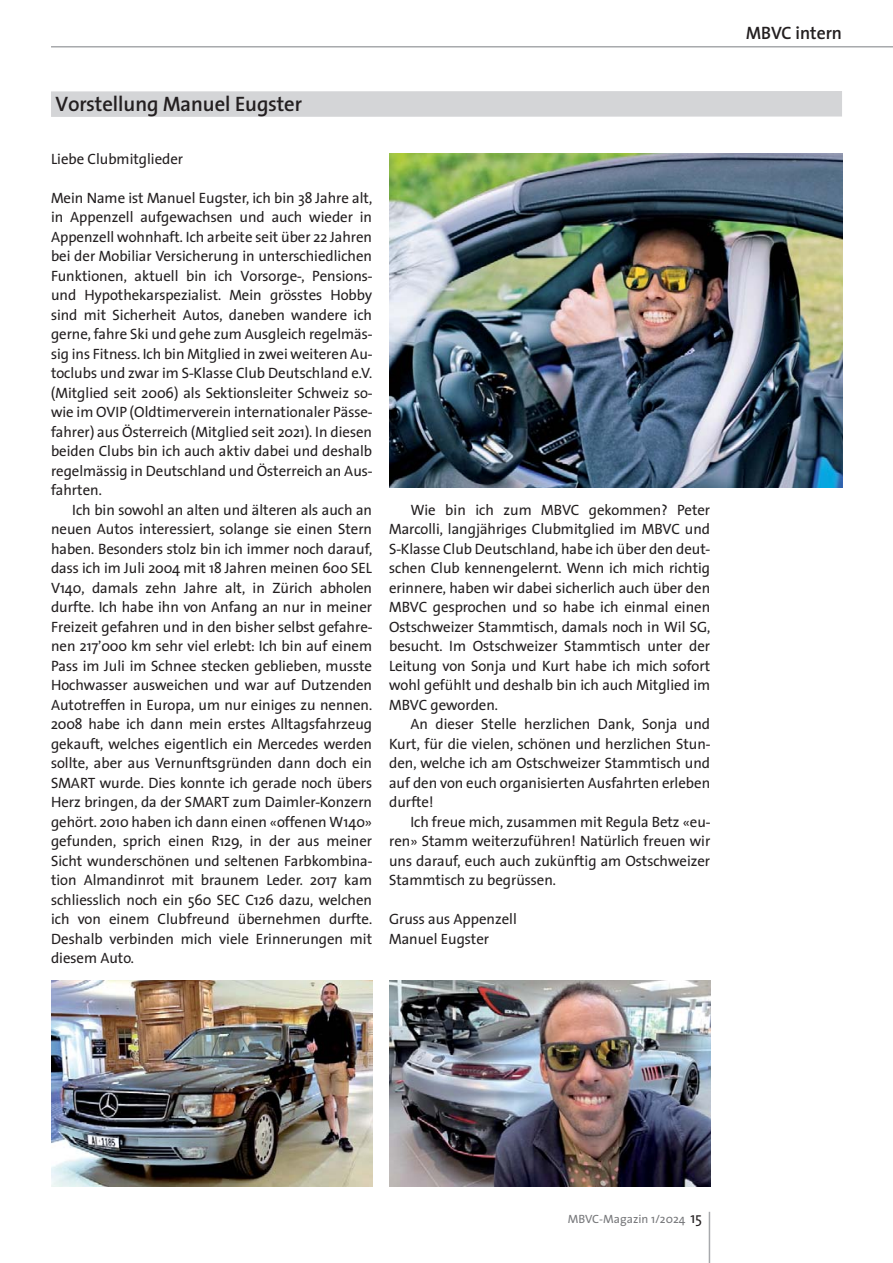
<style>
.page{position:relative;width:893px;height:1263px;background:#fff}
.page>*{position:absolute;margin:0;border:0;box-sizing:border-box;transform-origin:0 0}
.t1{font:600 21px "Thesis Sans";color:#231f20}
.t2{font:600 18px "Thesis Sans";color:#231f20}
.t3{font:15px/19.5px "Thesis Sans";color:#231f20;text-align:justify}
.t4{font:12px "The Sans";color:#77787b}
.s1{font-family:"Thesis Sans";font-size:15px;color:#231f20}
</style>
<div class="page">
<hr style="left:709px;top:1212px;width:1px;height:51px;background:#a7a9ac">
<hr style="left:51px;top:46px;width:841px;height:2px;background:#a7a9ac">
<div style="left:51px;top:91px;width:791px;height:26px;background:#d4d5d7"></div>
<img style="left:389px;top:153px;width:453px;height:334px">
<img style="left:51px;top:981px;width:321px;height:205px">
<img style="left:389px;top:981px;width:321px;height:205px">
<h1 class="t1" style="left:56px;top:95px;width:248px">Vorstellung Manuel Eugster</h1>
<p class="t3" style="left:51px;top:150px;width:134px">Liebe Clubmitglieder</p>
<p class="t3" style="left:51px;top:189px;width:323px">Mein Name ist Manuel Eugster, ich bin 38 Jahre alt, in Appenzell aufgewachsen und auch wieder in Appenzell wohnhaft. Ich arbeite seit über 22 Jahren bei der Mobiliar Versicherung in unterschiedlichen Funktionen, aktuell bin ich Vorsorge-, Pensions&shy;und Hypothekarspezialist. Mein grösstes Hobby sind mit Sicherheit Autos, daneben wandere ich gerne, fahre Ski und gehe zum Ausgleich regelmäs&shy;sig ins Fitness. Ich bin Mitglied in zwei weiteren Au&shy;toclubs und zwar im S-Klasse Club Deutschland e.V. (Mitglied seit 2006) als Sektionsleiter Schweiz so&shy;wie im OVIP (Oldtimerverein internationaler Pässe&shy;fahrer) aus Österreich (Mitglied seit 2021). In diesen beiden Clubs bin ich auch aktiv dabei und deshalb regelmässig in Deutschland und Österreich an Aus&shy;fahrten.</p>
<p class="t3" style="left:51px;top:501px;width:323px;text-indent:21px">Ich bin sowohl an alten und älteren als auch an neuen Autos interessiert, solange sie einen Stern haben. Besonders stolz bin ich immer noch darauf, dass ich im Juli 2004 mit 18 Jahren meinen 600 SEL V140, damals zehn Jahre alt, in Zürich abholen durfte. Ich habe ihn von Anfang an nur in meiner Freizeit gefahren und in den bisher selbst gefahre&shy;nen 217’000 km sehr viel erlebt: Ich bin auf einem Pass im Juli im Schnee stecken geblieben, musste Hochwasser ausweichen und war auf Dutzenden Autotreffen in Europa, um nur einiges zu nennen.<br>2008 habe ich dann mein erstes Alltagsfahrzeug gekauft, welches eigentlich ein Mercedes werden sollte, aber aus Vernunftsgründen dann doch ein SMART wurde. Dies konnte ich gerade noch übers Herz bringen, da der SMART zum Daimler-Konzern gehört. 2010 haben ich dann einen «offenen W140» gefunden, sprich einen R129, in der aus meiner Sicht wunderschönen und seltenen Farbkombina - tion Almandinrot mit braunem Leder. 2017 kam schliesslich noch ein 560 SEC C126 dazu, welchen ich von einem Clubfreund übernehmen durfte.<br>Deshalb verbinden mich viele Erinnerungen mit diesem Auto.</p>
<p class="t3" style="left:389px;top:501px;width:323px;text-indent:21px">Wie bin ich zum MBVC gekommen? Peter Marcolli, langjähriges Clubmitglied im MBVC und S-Klasse Club Deutschland, habe ich über den deut&shy;schen Club kennengelernt. Wenn ich mich richtig erinnere, haben wir dabei sicherlich auch über den MBVC gesprochen und so habe ich einmal einen Ostschweizer Stammtisch, damals noch in Wil SG, besucht. Im Ostschweizer Stammtisch unter der Leitung von Sonja und Kurt habe ich mich sofort wohl gefühlt und deshalb bin ich auch Mitglied im MBVC geworden.</p>
<p class="t3" style="left:389px;top:716px;width:323px;text-indent:21px">An dieser Stelle herzlichen Dank, Sonja und Kurt, für die vielen, schönen und herzlichen Stun&shy;den, welche ich am Ostschweizer Stammtisch und auf den von euch organisierten Ausfahrten erleben durfte!</p>
<p class="t3" style="left:389px;top:813px;width:323px;text-indent:21px">Ich freue mich, zusammen mit Regula Betz «eu&shy;ren» Stamm weiterzuführen! Natürlich freuen wir uns darauf, euch auch zukünftig am Ostschweizer Stammtisch zu begrüssen.</p>
<p class="t3" style="left:389px;top:911px;width:129px">Gruss aus Appenzell<br>Manuel Eugster</p>
<p class="t2" style="left:746px;top:26px;width:97px">MBVC intern</p>
<p class="t4" style="left:568px;top:1214px;width:135px">MBVC-Magazin 1/2024 <span class="s1">15</span></p>
</div>
